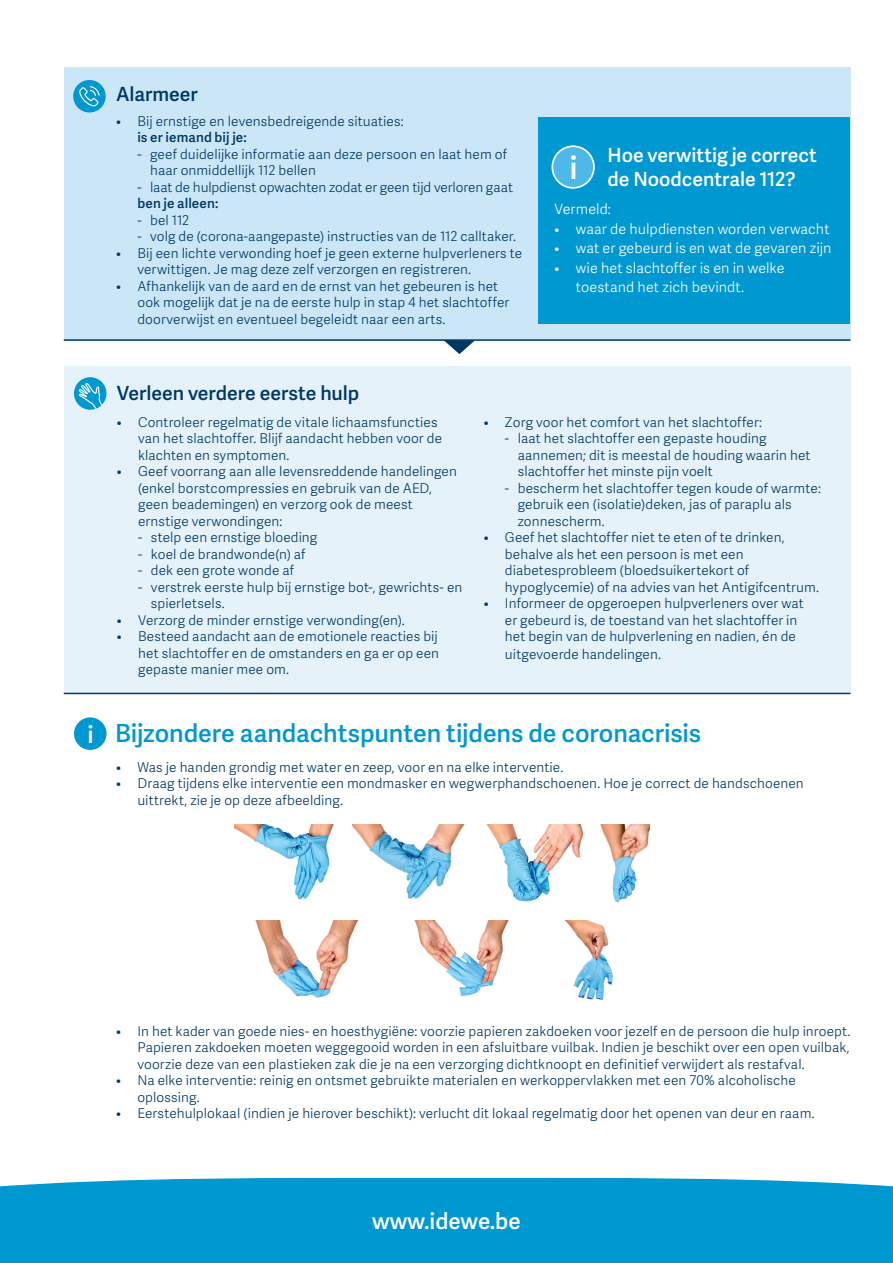
<style>
.page{position:relative;width:893px;height:1263px;background:#fff}
.page>*{position:absolute;margin:0;border:0;box-sizing:border-box;transform-origin:0 0}
.t1{font:600 31.5px "Adelle Sans";color:#fff}
.t2{font:600 25.05px "Adelle Sans";letter-spacing:-.005em;color:#0098d1}
.t3{font:600 24px "Adelle Sans";color:#fff}
.t4{font:600 22.5px "Adelle Sans";color:#fff}
.t5{font:600 19.5px/24px "Adelle Sans";color:#fff}
.t6{font:600 19.5px "Adelle Sans";color:#003863}
.t7{font:300 14.25px/19.5px "Adelle Sans";letter-spacing:.005em;color:#fff}
.t8{font:300 13.5px/16.5px "Adelle Sans";letter-spacing:.01em;color:#003863}
.t9{font:300 13.5px "Adelle Sans";letter-spacing:-.01em;color:#003863}
.t10{font:600 13.5px "Adelle Sans";letter-spacing:.01em;color:#003863}
.s1{font-size:13.5px}
</style>
<div class="page">
<div style="left:64px;top:67px;width:786px;height:273px;background:#cbe6f7"></div>
<div style="left:64px;top:366px;width:786px;height:328px;background:#e5f2fa"></div>
<div style="left:74px;top:377px;width:33px;height:33px;background:#0098d1;border-radius:50%"></div>
<svg style="left:78px;top:377px;width:29px;height:33px"></svg>
<div style="left:538px;top:117px;width:312px;height:207px;background:#0098d1"></div>
<div style="left:552px;top:146px;width:42px;height:42px;background:#4eb9e9;border-radius:50%"></div>
<div style="left:551px;top:145px;width:44px;height:44px;border:2px solid #fff;border-radius:50%"></div>
<div style="left:73px;top:80px;width:33px;height:33px;background:#0098d1;border-radius:50%"></div>
<svg style="left:79px;top:86px;width:21px;height:20px"></svg>
<svg style="left:444px;top:341px;width:30px;height:13px"></svg>
<hr style="left:64px;top:339px;width:786px;height:2px;background:#003863">
<div style="left:0;top:1177px;width:893px;height:86px;background:#0098d1"></div>
<hr style="left:64px;top:693px;width:786px;height:1px;background:#003863">
<img style="left:235px;top:824px;width:99px;height:76px">
<img style="left:415px;top:921px;width:94px;height:75px">
<img style="left:565px;top:921px;width:48px;height:79px">
<img style="left:255px;top:921px;width:103px;height:77px">
<img style="left:353px;top:824px;width:112px;height:75px">
<img style="left:486px;top:824px;width:98px;height:78px">
<img style="left:600px;top:824px;width:50px;height:79px">
<div style="left:74px;top:717px;width:33px;height:33px;background:#0098d1;border-radius:50%"></div>
<h3 class="t3" style="left:88px;top:717px;width:8px">i</h3>
<h3 class="t6" style="left:116px;top:80px;width:83px">Alarmeer</h3>
<p class="t8" style="left:116px;top:112px;width:289px">• Bij ernstige en levensbedreigende situaties:</p>
<p class="t10" style="left:137px;top:128px;width:111px">is er iemand bij je:</p>
<p class="t8" style="left:150px;top:145px;width:358px;text-indent:-13px">- geef duidelijke informatie aan deze persoon en laat hem of haar onmiddellijk 112 bellen</p>
<p class="t9" style="left:137px;top:177px;width:377px">- laat de hulpdienst opwachten zodat er geen tijd verloren gaat</p>
<p class="t10" style="left:137px;top:194px;width:82px">ben je alleen:</p>
<p class="t8" style="left:137px;top:211px;width:53px">- bel 112</p>
<p class="t8" style="left:137px;top:228px;width:380px">- volg de (corona-aangepaste) instructies van de 112 calltaker.</p>
<p class="t8" style="left:137px;top:244px;width:386px;text-indent:-21px">• Bij een lichte verwonding hoef je geen externe hulpverleners te verwittigen. Je mag deze zelf verzorgen en registreren.</p>
<p class="t8" style="left:137px;top:277px;width:373px;text-indent:-21px">• Afhankelijk van de aard en de ernst van het gebeuren is het ook mogelijk dat je na de eerste hulp in stap 4 het slachtoffer doorverwijst en eventueel begeleidt naar een arts.</p>
<h3 class="t5" style="left:608px;top:143px;width:211px">Hoe verwittig je correct de Noodcentrale 112?</h3>
<p class="t7" style="left:555px;top:199px;width:58px">Vermeld:</p>
<p class="t7" style="left:555px;top:218px;width:277px"><span class="s1">•</span> waar de hulpdiensten worden verwacht</p>
<p class="t7" style="left:555px;top:238px;width:278px"><span class="s1">•</span> wat er gebeurd is en wat de gevaren zijn</p>
<p class="t7" style="left:576px;top:257px;width:210px;text-indent:-21px"><span class="s1">•</span> wie het slachtoffer is en in welke toestand het zich bevindt.</p>
<h1 class="t1" style="left:569px;top:145px;width:10px">i</h1>
<h3 class="t6" style="left:117px;top:379px;width:244px">Verleen verdere eerste hulp</h3>
<p class="t8" style="left:138px;top:413px;width:305px;text-indent:-21px">• Controleer regelmatig de vitale lichaamsfuncties van het slachtoffer. Blijf aandacht hebben voor de klachten en symptomen.</p>
<p class="t8" style="left:138px;top:463px;width:320px;text-indent:-21px">• Geef voorrang aan alle levensreddende handelingen (enkel borstcompressies en gebruik van de AED, geen beademingen) en verzorg ook de meest ernstige verwondingen:</p>
<p class="t8" style="left:138px;top:529px;width:181px">- stelp een ernstige bloeding</p>
<p class="t8" style="left:138px;top:545px;width:169px">- koel de brandwonde(n) af</p>
<p class="t8" style="left:138px;top:562px;width:157px">- dek een grote wonde af</p>
<p class="t8" style="left:151px;top:578px;width:313px;text-indent:-13px">- verstrek eerste hulp bij ernstige bot-, gewrichts- en spierletsels.</p>
<p class="t8" style="left:117px;top:611px;width:289px">• Verzorg de minder ernstige verwonding(en).</p>
<p class="t8" style="left:138px;top:628px;width:302px;text-align:justify;text-indent:-21px">• Besteed aandacht aan de emotionele reacties bij het slachtoffer en de omstanders en ga er op een gepaste manier mee om.</p>
<p class="t8" style="left:484px;top:413px;width:280px">• Zorg voor het comfort van het slachtoffer:</p>
<p class="t8" style="left:518px;top:430px;width:294px;text-indent:-13px">- laat het slachtoffer een gepaste houding aannemen; dit is meestal de houding waarin het slachtoffer het minste pijn voelt</p>
<p class="t8" style="left:518px;top:479px;width:305px;text-indent:-13px">- bescherm het slachtoffer tegen koude of warmte: gebruik een (isolatie)deken, jas of paraplu als zonnescherm.</p>
<p class="t8" style="left:505px;top:529px;width:316px;text-indent:-21px">• Geef het slachtoffer niet te eten of te drinken, behalve als het een persoon is met een diabetesprobleem (bloedsuikertekort of hypoglycemie) of na advies van het Antigifcentrum.</p>
<p class="t8" style="left:505px;top:595px;width:300px;text-indent:-21px">• Informeer de opgeroepen hulpverleners over wat er gebeurd is, de toestand van het slachtoffer in het begin van de hulpverlening en nadien, én de</p>
<p class="t8" style="left:505px;top:646px;width:158px">uitgevoerde handelingen.</p>
<h2 class="t2" style="left:115px;top:714px;width:588px">Bijzondere aandachtspunten tijdens de coronacrisis</h2>
<p class="t8" style="left:116px;top:758px;width:449px">• Was je handen grondig met water en zeep, voor en na elke interventie.</p>
<p class="t8" style="left:137px;top:775px;width:668px;text-indent:-21px">• Draag tijdens elke interventie een mondmasker en wegwerphandschoenen. Hoe je correct de handschoenen uittrekt, zie je op deze afbeelding.</p>
<p class="t8" style="left:137px;top:1022px;width:715px;text-align:justify;text-indent:-21px">• In het kader van goede nies- en hoesthygiëne: voorzie papieren zakdoeken voor jezelf en de persoon die hulp inroept.<br>Papieren zakdoeken moeten weggegooid worden in een afsluitbare vuilbak. Indien je beschikt over een open vuilbak, voorzie deze van een plastieken zak die je na een verzorging dichtknoopt en definitief verwijdert als restafval.</p>
<p class="t8" style="left:137px;top:1072px;width:660px;text-indent:-21px">• Na elke interventie: reinig en ontsmet gebruikte materialen en werkoppervlakken met een 70% alcoholische oplossing.</p>
<p class="t8" style="left:116px;top:1104px;width:700px">• Eerstehulplokaal (indien je hierover beschikt): verlucht dit lokaal regelmatig door het openen van deur en raam.</p>
<h3 class="t4" style="left:372px;top:1204px;width:150px">www.idewe.be</h3>
</div>
